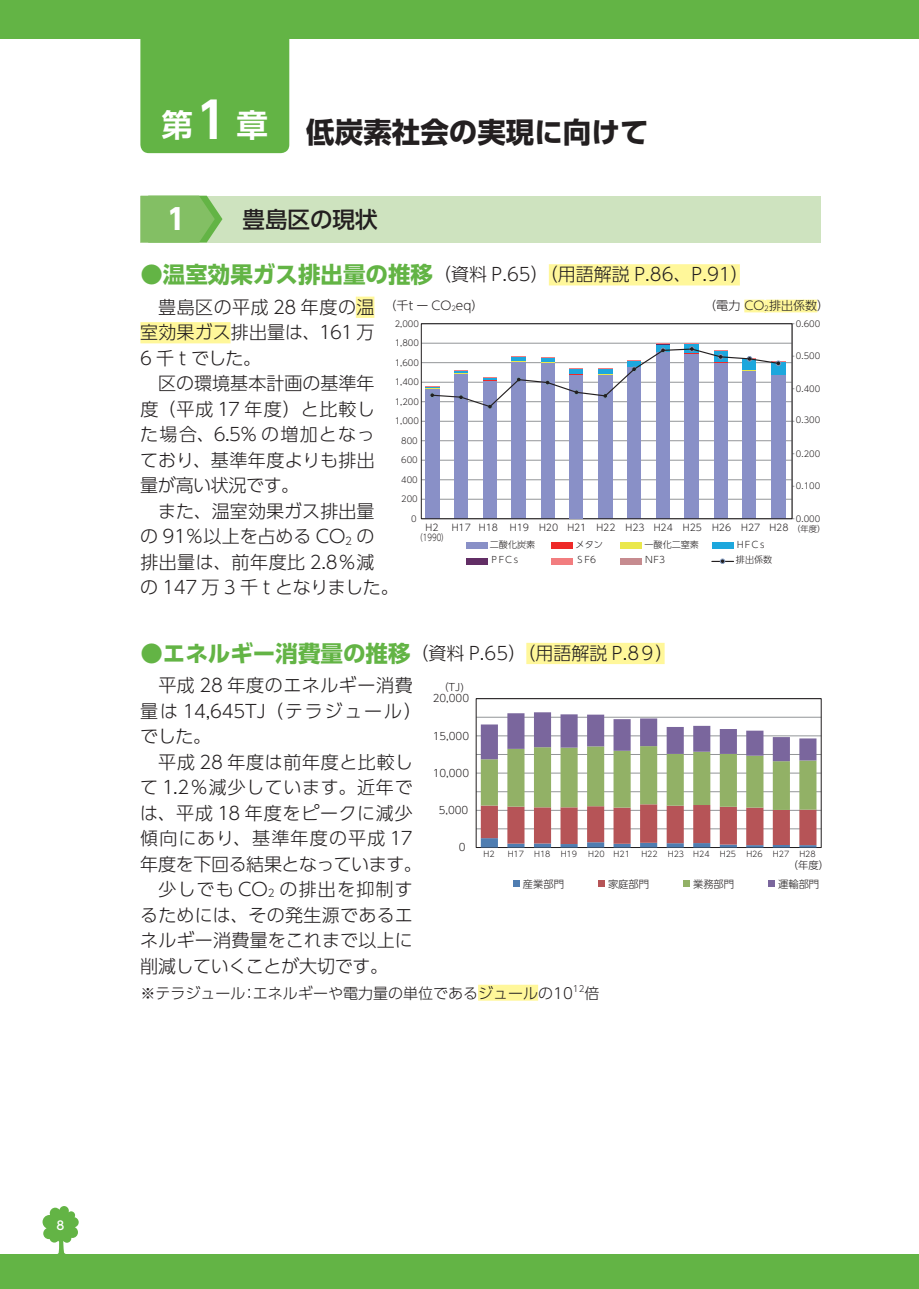
<style>
.page{position:relative;width:919px;height:1289px;background:#fff}
.page>*{position:absolute;margin:0;border:0;box-sizing:border-box;transform-origin:0 0}
.t1{font:700 28.5px "UD Shin Go Pro";color:#231f20}
.t2{font:700 28.5px "UD Shin Go Pro";color:#fff}
.t3{font:500 22.5px "UD Shin Go Pro";color:#231f20}
.t4{font:300 18px/25.5px "UD Shin Go Pro";letter-spacing:.01em;color:#231f20}
.t5{font:300 18px/32.4px "UD Shin Go Pro";letter-spacing:.03em;color:#231f20}
.t6{font:300 18px "UD Shin Go Pro";letter-spacing:.035em;color:#231f20}
.t7{font:300 18px "UD Shin Go Pro";letter-spacing:.065em;color:#231f20}
.t8{font:300 18px "UD Shin Go Pro";letter-spacing:-.025em;color:#231f20}
.t9{font:300 18px "UD Shin Go Pro";letter-spacing:.04em;color:#231f20}
.t10{font:300 18px "UD Shin Go Pro";letter-spacing:-.02em;color:#231f20}
.t11{font:300 15px "UD Shin Go Pro";color:#231f20}
.t12{font:300 12px "UD Shin Go Pro";color:#231f20}
.t13{font:500 12px "UD Shin Go Pro";color:#fff}
.t14{font:300 10.2px "UD Shin Go Pro";color:#231f20}
.t15{font:300 9.3px "UD Shin Go Pro";color:#231f20}
.t16{font:300 9.3px "UD Shin Go Pro";color:#231f20;scale:.75 1}
.t17{font:300 9.15px "UD Shin Go Pro";color:#231f20}
.t18{font:300 9px "UD Shin Go Pro";color:#231f20}
.t19{font:300 8.7px "UD Shin Go Pro";color:#231f20}
.t20{font:300 8.4px "UD Shin Go Pro";color:#231f20}
.t21{font:300 7.95px "UD Shin Go Pro";color:#231f20}
.s1{font-family:"UD Shin Go Pro De";font-size:49.5px;color:#fff}
.s2{font-weight:700;font-size:22.5px;color:#63b445}
.s3{font-size:7.05px}
.s4{font-size:10.5px}
</style>
<div class="page">
<div style="left:0;top:0;width:918px;height:38px;background:#63b445"></div>
<div style="left:0;top:1254px;width:918px;height:34px;background:#63b445"></div>
<svg style="left:43px;top:1206px;width:36px;height:48px"></svg>
<div style="left:140px;top:38px;width:149px;height:115px;background:#63b445"></div>
<div style="left:140px;top:196px;width:681px;height:46px;background:#cee3bf"></div>
<svg style="left:140px;top:196px;width:82px;height:46px;background:#87c169"></svg>
<div style="left:549px;top:264px;width:190px;height:21px;background:#fff79a"></div>
<div style="left:356px;top:296px;width:18px;height:22px;background:#fff79a"></div>
<div style="left:140px;top:322px;width:90px;height:21px;background:#fff79a"></div>
<div style="left:526px;top:643px;width:138px;height:21px;background:#fff79a"></div>
<div style="left:478px;top:984px;width:60px;height:16px;background:#fff79a"></div>
<hr style="left:421px;top:499px;width:371px;height:1px;background:#939598">
<hr style="left:421px;top:479px;width:371px;height:1px;background:#939598">
<hr style="left:421px;top:460px;width:371px;height:1px;background:#939598">
<hr style="left:421px;top:440px;width:371px;height:1px;background:#939598">
<hr style="left:421px;top:421px;width:371px;height:1px;background:#939598">
<hr style="left:421px;top:401px;width:371px;height:1px;background:#939598">
<hr style="left:421px;top:382px;width:371px;height:1px;background:#939598">
<hr style="left:421px;top:362px;width:371px;height:1px;background:#939598">
<hr style="left:421px;top:343px;width:371px;height:1px;background:#939598">
<div style="left:425px;top:389px;width:14px;height:129px;background:#8990c7"></div>
<div style="left:454px;top:373px;width:14px;height:145px;background:#8990c7"></div>
<div style="left:483px;top:380px;width:14px;height:138px;background:#8990c7"></div>
<div style="left:540px;top:362px;width:14px;height:156px;background:#8990c7"></div>
<div style="left:598px;top:375px;width:14px;height:143px;background:#8990c7"></div>
<div style="left:627px;top:367px;width:14px;height:151px;background:#8990c7"></div>
<div style="left:656px;top:352px;width:14px;height:166px;background:#8990c7"></div>
<div style="left:684px;top:353px;width:14px;height:165px;background:#8990c7"></div>
<div style="left:713px;top:362px;width:14px;height:156px;background:#8990c7"></div>
<div style="left:742px;top:371px;width:14px;height:147px;background:#8990c7"></div>
<div style="left:771px;top:375px;width:14px;height:143px;background:#8990c7"></div>
<div style="left:511px;top:361px;width:14px;height:157px;background:#8990c7"></div>
<div style="left:466px;top:543px;width:21px;height:6px;background:#8990c7"></div>
<div style="left:551px;top:543px;width:22px;height:6px;background:#ee2928"></div>
<div style="left:620px;top:543px;width:22px;height:6px;background:#eae84c"></div>
<div style="left:711px;top:543px;width:22px;height:6px;background:#1da7dd"></div>
<div style="left:466px;top:558px;width:21px;height:6px;background:#622e65"></div>
<div style="left:551px;top:558px;width:22px;height:6px;background:#f27d7f"></div>
<div style="left:620px;top:558px;width:22px;height:6px;background:#c68b8f"></div>
<svg style="left:711px;top:558px;width:22px;height:5px"></svg>
<div style="left:421px;top:323px;width:371px;height:196px;border:1px solid #231f20"></div>
<div style="left:569px;top:374px;width:14px;height:144px;background:#8990c7"></div>
<svg style="left:425px;top:343px;width:360px;height:66px"></svg>
<hr style="left:476px;top:828px;width:345px;height:1px;background:#939598">
<hr style="left:476px;top:791px;width:345px;height:1px;background:#939598">
<hr style="left:476px;top:754px;width:345px;height:1px;background:#939598">
<hr style="left:476px;top:716px;width:345px;height:1px;background:#939598">
<hr style="left:476px;top:810px;width:345px;height:1px;background:#939598">
<hr style="left:476px;top:772px;width:345px;height:1px;background:#939598">
<hr style="left:476px;top:735px;width:345px;height:1px;background:#939598">
<div style="left:475px;top:698px;width:346px;height:150px;border:1px solid #231f20"></div>
<svg style="left:481px;top:712px;width:335px;height:135px"></svg>
<div style="left:513px;top:880px;width:7px;height:7px;background:#4f7db1"></div>
<div style="left:598px;top:880px;width:7px;height:7px;background:#b65457"></div>
<div style="left:683px;top:880px;width:7px;height:7px;background:#92b166"></div>
<div style="left:768px;top:880px;width:7px;height:7px;background:#7a669d"></div>
<div style="left:744px;top:299px;width:20px;height:13px;background:#fff79a"></div>
<svg style="left:764px;top:300px;width:2px;height:13px"></svg>
<div style="left:766px;top:299px;width:51px;height:13px;background:#fff79a"></div>
<h1 class="t1" style="left:162px;top:109px;width:488px"><sup>第</sup><span class="s1">1</span> <sup>章</sup> 低炭素社会の実現に向けて</h1>
<h1 class="t2" style="left:167px;top:196px;width:20px">1</h1>
<p class="t3" style="left:242px;top:201px;width:136px">豊島区の現状</p>
<p class="t4" style="left:158px;top:257px;width:592px;line-height:32.4px;text-indent:-18px"><span class="s2">●温室効果ガス排出量の推移</span>（資料 P.65）（用語解説 P.86、P.91）豊島区の平成 28 年度の温</p>
<p class="t4" style="left:140px;top:319px;width:236px">室効果ガス排出量は、161 万<br>6 千 t でした。</p>
<p class="t4" style="left:140px;top:370px;width:236px;text-align:justify;text-indent:18px">区の環境基本計画の基準年度（平成 17 年度）と比較した場合、6.5% の増加となっており、基準年度よりも排出量が高い状況です。</p>
<p class="t4" style="left:140px;top:497px;width:260px;text-indent:18px">また、温室効果ガス排出量<br>の 91％以上を占める CO<sub>2</sub> の<br>排出量は、前年度比 2.8％減<br>の 147 万 3 千 t となりました。</p>
<p class="t12" style="left:384px;top:296px;width:100px">（千t ー CO<span class="s3">2</span>eq）</p>
<p class="t12" style="left:704px;top:296px;width:126px">（電力 CO<span class="s3">2</span>排出係数）</p>
<p class="t20" style="left:394px;top:317px;width:26px">2,000</p>
<p class="t20" style="left:795px;top:317px;width:26px">0.600</p>
<p class="t20" style="left:394px;top:336px;width:26px">1,800</p>
<p class="t20" style="left:795px;top:349px;width:26px">0.500</p>
<p class="t20" style="left:394px;top:356px;width:26px">1,600</p>
<p class="t20" style="left:394px;top:375px;width:26px">1,400</p>
<p class="t20" style="left:795px;top:382px;width:26px">0.400</p>
<p class="t20" style="left:394px;top:395px;width:26px">1,200</p>
<p class="t20" style="left:795px;top:413px;width:26px">0.300</p>
<p class="t20" style="left:394px;top:414px;width:26px">1,000</p>
<p class="t20" style="left:401px;top:434px;width:18px">800</p>
<p class="t20" style="left:795px;top:447px;width:26px">0.200</p>
<p class="t20" style="left:401px;top:453px;width:18px">600</p>
<p class="t20" style="left:401px;top:473px;width:18px">400</p>
<p class="t20" style="left:795px;top:479px;width:26px">0.100</p>
<p class="t20" style="left:401px;top:492px;width:18px">200</p>
<p class="t20" style="left:795px;top:512px;width:26px">0.000</p>
<p class="t20" style="left:411px;top:512px;width:7px">0</p>
<p class="t15" style="left:451px;top:519px;width:48px">H17 H18</p>
<p class="t15" style="left:510px;top:519px;width:280px">H19 H20 H21 H22 H23 H24 H25 H26 H27 H28</p>
<p class="t17" style="left:490px;top:537px;width:47px">二酸化炭素</p>
<p class="t17" style="left:575px;top:537px;width:29px">メタン</p>
<p class="t17" style="left:644px;top:537px;width:56px">一酸化二窒素</p>
<p class="t17" style="left:735px;top:537px;width:32px">ＨＦＣｓ</p>
<p class="t18" style="left:490px;top:552px;width:32px">ＰＦＣｓ</p>
<p class="t17" style="left:575px;top:552px;width:22px">ＳＦ6</p>
<p class="t17" style="left:644px;top:552px;width:22px">ＮＦ3</p>
<p class="t17" style="left:735px;top:552px;width:38px">排出係数</p>
<p class="t15" style="left:425px;top:520px;width:14px">H2</p>
<p class="t20" style="left:792px;top:522px;width:35px">（年度）</p>
<p class="t16" style="left:416px;top:529px;width:45px">（1990）</p>
<p class="t5" style="left:158px;top:636px;width:516px;text-indent:-18px"><span class="s2">●エネルギー消費量の推移</span>（資料 P.65）（用語解説 P.89）平成 28 年度のエネルギー消費</p>
<p class="t4" style="left:140px;top:697px;width:283px">量は 14,645TJ（テラジュール）でした。</p>
<p class="t6" style="left:158px;top:747px;width:256px">平成 28 年度は前年度と比較し</p>
<p class="t6" style="left:140px;top:773px;width:274px">て 1.2％減少しています。近年で</p>
<p class="t9" style="left:140px;top:798px;width:274px">は、平成 18 年度をピークに減少</p>
<p class="t7" style="left:140px;top:824px;width:274px">傾向にあり、基準年度の平成 17</p>
<p class="t8" style="left:140px;top:849px;width:283px">年度を下回る結果となっています。</p>
<p class="t7" style="left:158px;top:875px;width:256px">少しでも CO<span class="s4">2</span> の排出を抑制す</p>
<p class="t4" style="left:140px;top:901px;width:274px">るためには、その発生源であるエ</p>
<p class="t4" style="left:140px;top:927px;width:274px">ネルギー消費量をこれまで以上に</p>
<p class="t10" style="left:140px;top:951px;width:249px">削減していくことが大切です。</p>
<p class="t11" style="left:140px;top:981px;width:434px">※テラジュール：エネルギーや電力量の単位であるジュールの10</p>
<p class="t19" style="left:573px;top:981px;width:13px">12</p>
<p class="t11" style="left:584px;top:981px;width:16px">倍</p>
<p class="t14" style="left:438px;top:679px;width:27px">（TJ)</p>
<p class="t14" style="left:432px;top:690px;width:38px">20,000</p>
<p class="t14" style="left:432px;top:727px;width:38px">15,000</p>
<p class="t14" style="left:432px;top:764px;width:38px">10,000</p>
<p class="t14" style="left:438px;top:801px;width:31px">5,000</p>
<p class="t14" style="left:458px;top:839px;width:8px">0</p>
<p class="t21" style="left:483px;top:847px;width:13px">H2</p>
<p class="t21" style="left:507px;top:847px;width:18px">H17</p>
<p class="t21" style="left:534px;top:847px;width:18px">H18</p>
<p class="t21" style="left:560px;top:847px;width:18px">H19</p>
<p class="t21" style="left:588px;top:847px;width:43px">H20 H21</p>
<p class="t21" style="left:641px;top:847px;width:18px">H22</p>
<p class="t21" style="left:667px;top:847px;width:43px">H23 H24</p>
<p class="t21" style="left:719px;top:847px;width:18px">H25</p>
<p class="t21" style="left:746px;top:847px;width:18px">H26</p>
<p class="t21" style="left:772px;top:847px;width:18px">H27</p>
<p class="t21" style="left:799px;top:847px;width:18px">H28</p>
<p class="t14" style="left:523px;top:875px;width:43px">産業部門</p>
<p class="t14" style="left:608px;top:875px;width:43px">家庭部門</p>
<p class="t14" style="left:693px;top:875px;width:43px">業務部門</p>
<p class="t14" style="left:778px;top:875px;width:43px">運輸部門</p>
<p class="t14" style="left:787px;top:857px;width:43px">（年度）</p>
<p class="t13" style="left:57px;top:1216px;width:9px">8</p>
</div>
